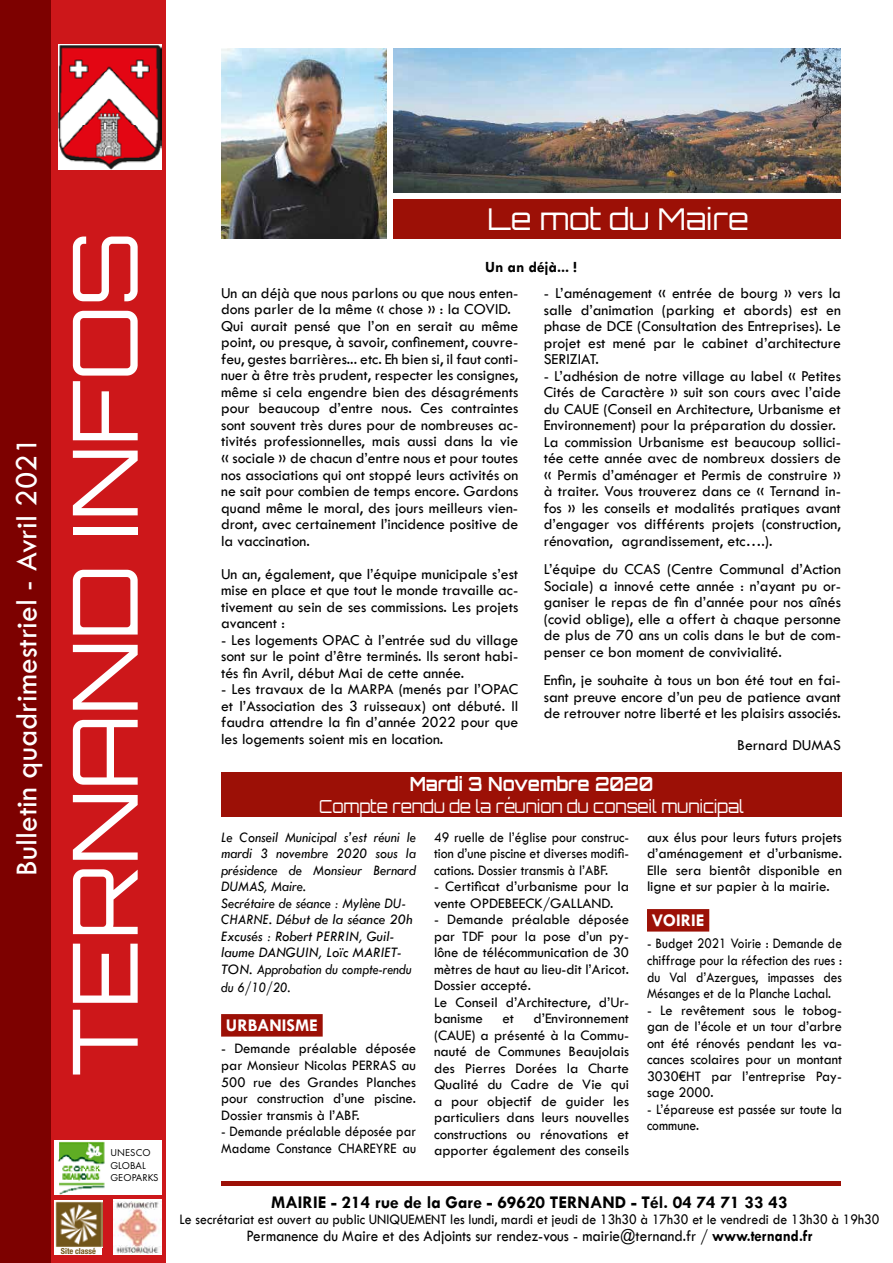
<style>
.page{position:relative;width:893px;height:1263px;background:#fff}
.page>*{position:absolute;margin:0;border:0;box-sizing:border-box;transform-origin:0 0}
.t1{font:90px "Orbitron";color:#fff}
.t2{font:31.5px "Tw Cen";color:#fff}
.t3{font:30px "Orbitron";color:#fff}
.t4{font:700 19.5px "Orbitron";color:#fff;scale:.9 1}
.t5{font:700 18px "Tw Cen";color:#000}
.t6{font:18px "Orbitron";color:#fff;scale:.9 1}
.t7{font:700 18px "Tw Cen";color:#fff}
.t8{font:16.5px "Tw Cen";color:#000;scale:.92 1}
.t9{font:15.75px/16.5px "Tw Cen";color:#000;text-align:justify}
.t10{font:700 15.75px "Tw Cen";color:#000}
.t11{font:15px/16.5px "Tw Cen";color:#000;text-align:justify}
.t12{font:15px/16.5px "Tw Cen";color:#000;scale:.92 1}
.t13{font:italic 15px/16.5px "Tw Cen";color:#000;scale:.94 1}
.t14{font:15px/16.5px "Tw Cen";color:#000;text-align:justify;scale:.96 1}
.t15{font:15px/16.8px "Tw Cen";color:#000;text-align:justify;scale:.89 1}
.t16{font:15px/16.5px "Tw Cen";color:#000;scale:.91 1}
.t17{font:italic 15px "Tw Cen";color:#000;scale:.89 1}
.t18{font:10.35px/12.5px "Futura PT";letter-spacing:.01em;color:#000}
.t19{font:700 condensed 8.25px "Helvetica Neue LT Std";color:#72561a}
.s1{font-weight:700}
</style>
<div class="page">
<div style="left:0;top:0;width:166px;height:1263px;background:#cd171a"></div>
<div style="left:0;top:0;width:51px;height:1263px;background:#7d0100"></div>
<hr style="left:221px;top:1181px;width:620px;height:4px;background:#9c1006">
<div style="left:393px;top:199px;width:448px;height:39px;background:#9c1006"></div>
<img style="left:59px;top:45px;width:102px;height:124px">
<svg style="left:114px;top:1200px;width:48px;height:55px"></svg>
<img style="left:114px;top:1201px;width:48px;height:52px">
<div style="left:54px;top:1200px;width:48px;height:55px;background:#fff"></div>
<img style="left:55px;top:1201px;width:47px;height:46px">
<div style="left:54px;top:1140px;width:108px;height:55px;background:#fff"></div>
<img style="left:221px;top:49px;width:166px;height:189px">
<img style="left:58px;top:1141px;width:47px;height:54px">
<img style="left:393px;top:49px;width:448px;height:143px">
<div style="left:221px;top:773px;width:621px;height:44px;background:#9c1006"></div>
<div style="left:221px;top:1014px;width:102px;height:22px;background:#9c1006"></div>
<div style="left:647px;top:909px;width:62px;height:22px;background:#9c1006"></div>
<h2 class="t2" style="left:7px;top:875px;width:440px;rotate:-90deg">Bulletin quadrimestriel - Avril 2021</h2>
<h1 class="t1" style="left:47px;top:1076px;width:846px;rotate:-90deg">TERNAND INFOS</h1>
<p class="t18" style="left:110px;top:1146px;width:50px">UNESCO<br>GLOBAL<br>GEOPARKS</p>
<p class="t19" style="left:61px;top:1245px;width:37px">Site classé</p>
<h3 class="t3" style="left:487px;top:199px;width:263px">Le mot du Maire</h3>
<p class="t10" style="left:485px;top:257px;width:93px">Un an déjà... !</p>
<p class="t9" style="left:221px;top:285px;width:299px;text-align:left">Un an déjà que nous parlons ou que nous enten&shy;dons parler de la même « chose » : la COVID.<br>Qui aurait pensé que l’on en serait au même point, ou presque, à savoir, confinement, couvre&shy;feu, gestes barrières... etc. Eh bien si, il faut conti&shy;nuer à être très prudent, respecter les consignes, même si cela engendre bien des désagréments pour beaucoup d’entre nous. Ces contraintes sont souvent très dures pour de nombreuses ac&shy;tivités professionnelles, mais aussi dans la vie « sociale » de chacun d’entre nous et pour toutes nos associations qui ont stoppé leurs activités on ne sait pour combien de temps encore. Gardons quand même le moral, des jours meilleurs vien&shy;dront, avec certainement l’incidence positive de la vaccination.</p>
<p class="t9" style="left:221px;top:565px;width:299px">Un an, également, que l’équipe municipale s’est mise en place et que tout le monde travaille ac&shy;tivement au sein de ses commissions. Les projets avancent :</p>
<p class="t9" style="left:221px;top:631px;width:299px">- Les logements OPAC à l’entrée sud du village sont sur le point d’être terminés. Ils seront habi&shy;tés fin Avril, début Mai de cette année.</p>
<p class="t9" style="left:221px;top:681px;width:299px">- Les travaux de la MARPA (menés par l’OPAC et l’Association des 3 ruisseaux) ont débuté. Il faudra attendre la fin d’année 2022 pour que les logements soient mis en location.</p>
<p class="t9" style="left:544px;top:285px;width:299px">- L’aménagement « entrée de bourg » vers la salle d’animation (parking et abords) est en phase de DCE (Consultation des Entreprises). Le projet est mené par le cabinet d’architecture SERIZIAT.</p>
<p class="t9" style="left:544px;top:367px;width:299px;text-align:left">- L’adhésion de notre village au label « Petites Cités de Caractère » suit son cours avec l’aide du CAUE (Conseil en Architecture, Urbanisme et Environnement) pour la préparation du dossier.<br>La commission Urbanisme est beaucoup sollici&shy;tée cette année avec de nombreux dossiers de « Permis d’aménager et Permis de construire » à traiter. Vous trouverez dans ce « Ternand in&shy;fos » les conseils et modalités pratiques avant d’engager vos différents projets (construction, rénovation, agrandissement, etc….).</p>
<p class="t9" style="left:544px;top:561px;width:299px">L’équipe du CCAS (Centre Communal d’Action Sociale) a innové cette année : n’ayant pu or&shy;ganiser le repas de fin d’année pour nos aînés (covid oblige), elle a offert à chaque personne de plus de 70 ans un colis dans le but de com&shy;penser ce bon moment de convivialité.</p>
<p class="t9" style="left:544px;top:672px;width:299px">Enfin, je souhaite à tous un bon été tout en fai&shy;sant preuve encore d’un peu de patience avant de retrouver notre liberté et les plaisirs associés.</p>
<p class="t9" style="left:737px;top:736px;width:105px">Bernard DUMAS</p>
<p class="t4" style="left:410px;top:772px;width:272px">Mardi 3 Novembre 2020</p>
<p class="t6" style="left:319px;top:795px;width:474px">Compte rendu de la réunion du conseil municipal</p>
<p class="t13" style="left:221px;top:828px;width:209px">Le Conseil Municipal s’est réuni le mardi 3 novembre 2020 sous la présidence de Monsieur Bernard<br>DUMAS, Maire.<br>Secrétaire de séance : Mylène DU-<br>CHARNE. Début de la séance 20h<br>Excusés : Robert PERRIN, Guil&shy;laume DANGUIN, Loïc MARIET-<br>TON. Approbation du compte-rendu</p>
<p class="t17" style="left:221px;top:978px;width:79px">du 6/10/20.</p>
<p class="t7" style="left:226px;top:1015px;width:93px">URBANISME</p>
<p class="t11" style="left:221px;top:1040px;width:196px">- Demande préalable déposée par Monsieur Nicolas PERRAS au 500 rue des Grandes Planches pour construction d’une piscine.<br>Dossier transmis à l’ABF.</p>
<p class="t12" style="left:221px;top:1123px;width:213px">- Demande préalable déposée par<br>Madame Constance CHAREYRE au</p>
<p class="t11" style="left:647px;top:829px;width:196px">aux élus pour leurs futurs projets d’aménagement et d’urbanisme.<br>Elle sera bientôt disponible en ligne et sur papier à la mairie.</p>
<p class="t7" style="left:652px;top:910px;width:54px">VOIRIE</p>
<p class="t15" style="left:647px;top:935px;width:221px">- Budget 2021 Voirie : Demande de chiffrage pour la réfection des rues : du Val d’Azergues, impasses des Mésanges et de la Planche Lachal.</p>
<p class="t14" style="left:647px;top:1001px;width:205px">- Le revêtement sous le tobog&shy;gan de l’école et un tour d’arbre ont été rénovés pendant les va&shy;cances scolaires pour un montant 3030€HT par l’entreprise Pay&shy;sage 2000.</p>
<p class="t16" style="left:647px;top:1100px;width:216px">- L’épareuse est passée sur toute la commune.</p>
<p class="t12" style="left:434px;top:829px;width:213px;text-align:justify">49 ruelle de l’église pour construc&shy;tion d’une piscine et diverses modifi&shy;cations. Dossier transmis à l’ABF.</p>
<p class="t11" style="left:434px;top:878px;width:196px">- Certificat d’urbanisme pour la vente OPDEBEECK/GALLAND.</p>
<p class="t11" style="left:434px;top:911px;width:196px;text-align:left">- Demande préalable déposée par TDF pour la pose d’un py&shy;lône de télécommunication de 30 mètres de haut au lieu-dit l’Aricot.<br>Dossier accepté.<br>Le Conseil d’Architecture, d’Ur&shy;banisme</p>
<p class="t11" style="left:434px;top:1010px;width:196px;text-indent:99px">d’Environnement (CAUE) a présenté à la Commu&shy;nauté de Communes Beaujolais des Pierres Dorées la Charte Qualité du Cadre de Vie qui a pour objectif de guider les particuliers dans leurs nouvelles constructions ou rénovations et apporter également des conseils</p>
<p class="t11" style="left:502px;top:1010px;width:13px">et</p>
<p class="t5" style="left:271px;top:1191px;width:518px">MAIRIE - 214 rue de la Gare - 69620 TERNAND - Tél. 04 74 71 33 43</p>
<p class="t12" style="left:179px;top:1211px;width:762px">Le secrétariat est ouvert au public UNIQUEMENT les lundi, mardi et jeudi de 13h30 à 17h30 et le vendredi de 13h30 à 19h30</p>
<p class="t8" style="left:246px;top:1225px;width:617px">Permanence du Maire et des Adjoints sur rendez-vous - mairie@ternand.fr / <span class="s1">www.ternand.fr</span></p>
</div>
